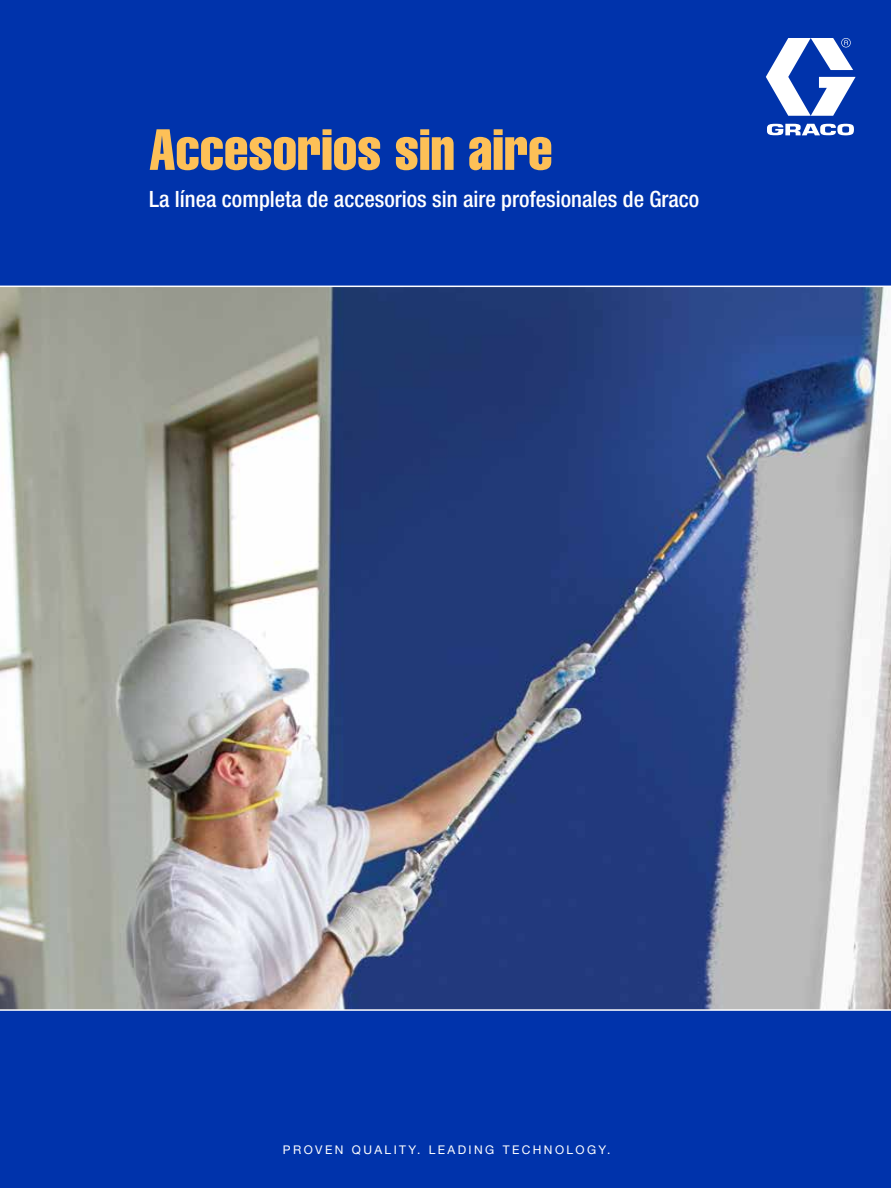
<style>
.page{position:relative;width:891px;height:1188px;background:#0033ab}
.page>*{position:absolute;margin:0;border:0;box-sizing:border-box;transform-origin:0 0}
.t1{font:57px "Helvetica LT Std Comp";color:#fdc057}
.t2{font:500 condensed 22.5px "Helvetica Neue LT Std";color:#fff}
.t3{font:12px "Helvetica Neue LT Std";letter-spacing:.2em;color:#fff}
</style>
<div class="page">
<svg style="left:766px;top:38px;width:90px;height:97px"></svg>
<img style="left:0;top:287px;width:891px;height:722px">
<hr style="left:0;top:1009px;width:891px;height:2px;background:#fff">
<hr style="left:0;top:286px;width:891px;height:1px;background:#fff">
<h1 class="t1" style="left:149px;top:113px;width:405px">Accesorios sin aire</h1>
<p class="t2" style="left:149px;top:186px;width:552px">La línea completa de accesorios sin aire profesionales de Graco</p>
<p class="t3" style="left:283px;top:1143px;width:329px">PROVEN QUALITY. LEADING TECHNOLOGY.</p>
</div>
